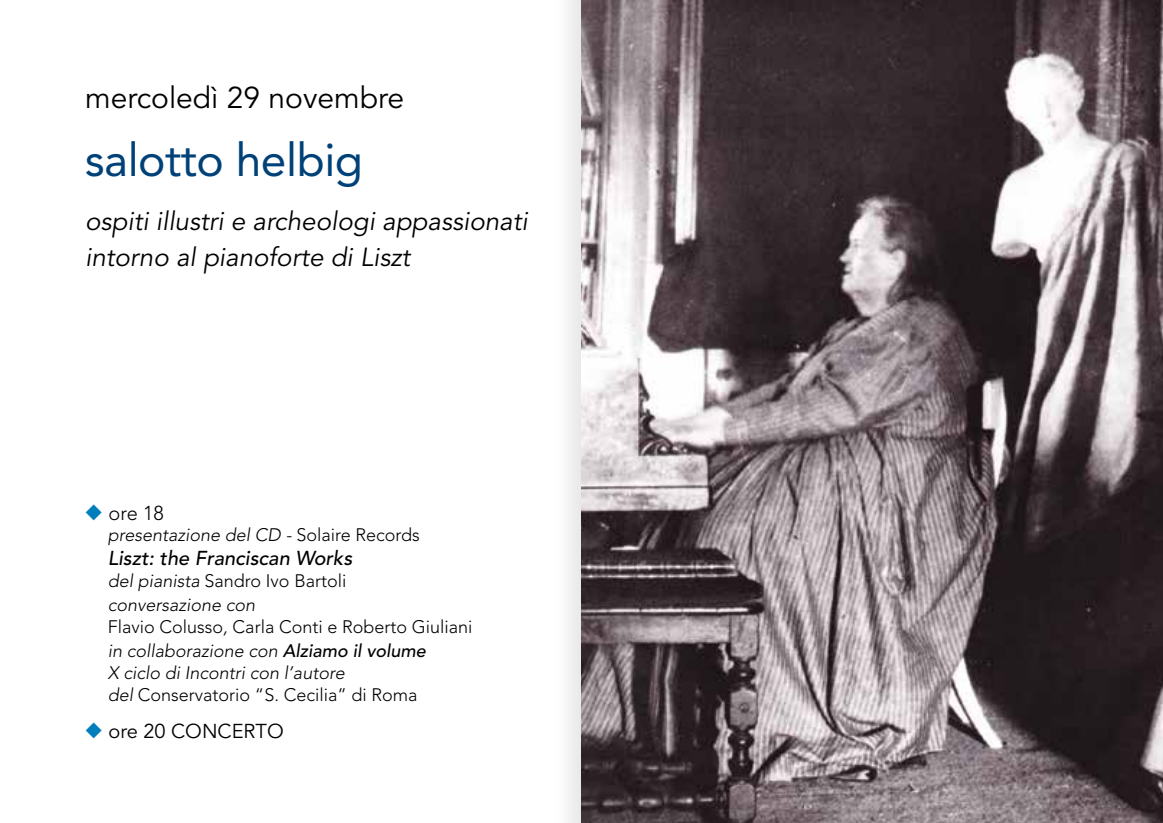
<style>
.page{position:relative;width:1163px;height:823px;background:#fff}
.page>*{position:absolute;margin:0;border:0;box-sizing:border-box;transform-origin:0 0}
.t1{font:46px "Avenir LT Std";letter-spacing:-.01em;color:#004178}
.t2{font:30px "Avenir LT Std";color:#000}
.t3{font:italic 26px/36px "Avenir LT Std";color:#000}
.t4{font:italic 500 20px "Avenir LT Std";color:#000}
.t5{font:20px "Avenir LT Std";color:#000}
.t6{font:300 20px "Avenir LT Std";color:#000}
.t7{font:italic 300 18px/24.4px "Avenir LT Std";color:#000}
.t8{font:300 18px/24.4px "Avenir LT Std";color:#000}
.s1{color:#007dbd}
.s2{font-style:normal}
.s3{font-style:italic}
.s4{font-weight:500;font-style:italic}
</style>
<div class="page">
<div style="left:551px;top:0;width:611px;height:822px;background:#f6f6f6"></div>
<img style="left:581px;top:0;width:581px;height:822px">
<h2 class="t2" style="left:85px;top:80px;width:320px">mercoledì 29 novembre</h2>
<h1 class="t1" style="left:85px;top:133px;width:279px">salotto helbig</h1>
<h3 class="t3" style="left:85px;top:204px;width:444px">ospiti illustri e archeologi appassionati intorno al pianoforte di Liszt</h3>
<p class="t6" style="left:85px;top:500px;width:80px"><span class="s1">◆</span> ore 18</p>
<p class="t7" style="left:108px;top:522px;width:313px">presentazione del CD - <span class="s2">Solaire Records</span></p>
<p class="t4" style="left:108px;top:546px;width:246px">Liszt: the Franciscan Works</p>
<p class="t7" style="left:108px;top:568px;width:240px">del pianista <span class="s2">Sandro Ivo Bartoli </span>conversazione con</p>
<p class="t8" style="left:108px;top:614px;width:366px">Flavio Colusso<span class="s3">,</span> Carla Conti e Roberto Giuliani <span class="s3">in collaborazione con</span> <span class="s4">Alziamo il volume</span></p>
<p class="t7" style="left:108px;top:662px;width:311px;line-height:21.6px">X ciclo di Incontri con l’autore<br>del <span class="s2">Conservatorio “S. Cecilia” di Roma</span></p>
<p class="t5" style="left:85px;top:719px;width:200px"><span class="s1">◆</span> ore 20 CONCERTO</p>
</div>
